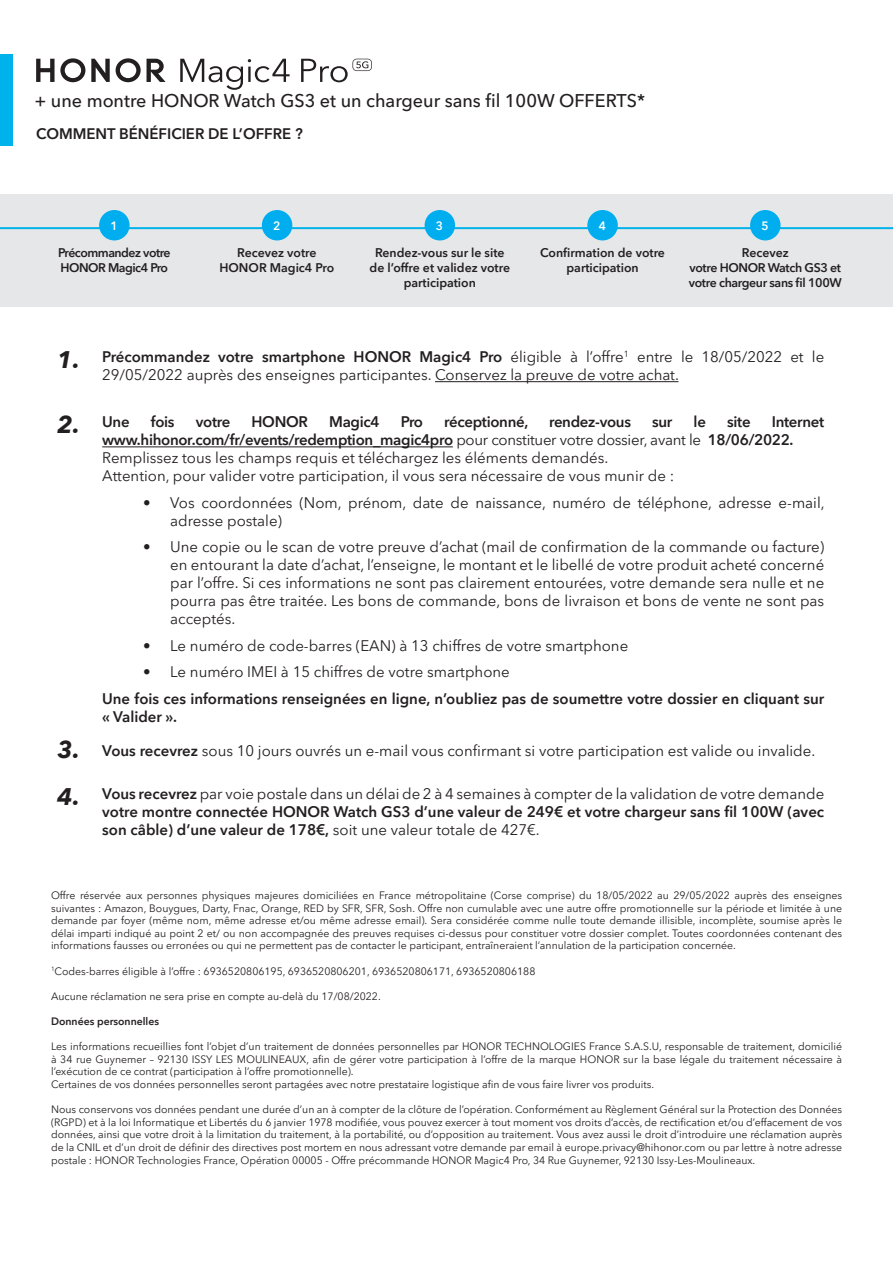
<style>
.page{position:relative;width:893px;height:1263px;background:#fff}
.page>*{position:absolute;margin:0;border:0;box-sizing:border-box;transform-origin:0 0}
.t1{font:italic 700 24px "Avenir Next";color:#231f20}
.t2{font:500 18px "Avenir Next W1 G";color:#231f20}
.t3{font:15px/18px "Avenir Next W1 G";color:#231f20}
.t4{font:600 15px/18px "Avenir Next W1 G";color:#231f20}
.t5{font:600 15px/18px "Avenir Next W1 G";letter-spacing:-.02em;color:#231f20}
.t6{font:600 12.3px/14.7px "Avenir Next W1 G";color:#231f20;text-align:center}
.t7{font:600 12.3px/14.7px "Avenir Next W1 G";letter-spacing:-.03em;color:#231f20}
.t8{font:600 12.3px "Avenir Next W1 G";letter-spacing:-.04em;color:#231f20}
.t9{font:600 11.85px "Avenir Next W1 G";color:#fff}
.t10{font:10.5px/12.6px "Avenir Next W1 G";color:#231f20;text-align:justify}
.t11{font:600 10.5px "Avenir Next W1 G";color:#231f20}
.s1{font-weight:600}
.s2{font-weight:400}
</style>
<div class="page">
<hr style="left:435px;top:381px;width:243px;height:1px;background:#231f20">
<hr style="left:102px;top:446px;width:351px;height:1px;background:#231f20">
<div style="left:0;top:194px;width:893px;height:112px;background:#e6e7e9"></div>
<hr style="left:0;top:227px;width:893px;height:2px;background:#00b2eb">
<div style="left:99px;top:210px;width:31px;height:30px;background:#00aeef;border-radius:50%"></div>
<div style="left:425px;top:210px;width:30px;height:30px;background:#00aeef;border-radius:50%"></div>
<div style="left:587px;top:210px;width:31px;height:30px;background:#00aeef;border-radius:50%"></div>
<div style="left:750px;top:210px;width:30px;height:30px;background:#00aeef;border-radius:50%"></div>
<div style="left:0;top:54px;width:13px;height:91px;background:#00b2eb"></div>
<svg style="left:180px;top:59px;width:110px;height:31px"></svg>
<svg style="left:91px;top:59px;width:19px;height:23px"></svg>
<svg style="left:116px;top:58px;width:25px;height:24px"></svg>
<svg style="left:147px;top:59px;width:19px;height:23px"></svg>
<svg style="left:36px;top:58px;width:49px;height:24px"></svg>
<svg style="left:301px;top:59px;width:71px;height:23px"></svg>
<div style="left:262px;top:210px;width:30px;height:30px;background:#00aeef;border-radius:50%"></div>
<p class="t2" style="left:34px;top:87px;width:612px">+ une montre HONOR Watch GS3 et un chargeur sans fil 100W OFFERTS*</p>
<p class="t4" style="left:36px;top:124px;width:268px">COMMENT BÉNÉFICIER DE L’OFFRE ?</p>
<p class="t9" style="left:110px;top:216px;width:9px">1</p>
<p class="t9" style="left:436px;top:216px;width:9px">3</p>
<p class="t9" style="left:599px;top:216px;width:9px">4</p>
<p class="t9" style="left:761px;top:216px;width:9px">5</p>
<p class="t9" style="left:273px;top:216px;width:9px">2</p>
<p class="t8" style="left:58px;top:243px;width:114px">Précommandez votre</p>
<p class="t8" style="left:61px;top:258px;width:109px">HONOR Magic4 Pro</p>
<p class="t6" style="left:237px;top:245px;width:81px">Recevez votre</p>
<p class="t6" style="left:219px;top:259px;width:116px">HONOR Magic4 Pro</p>
<p class="t6" style="left:370px;top:245px;width:142px">Rendez-vous sur le site de l’offre et validez votre participation</p>
<p class="t6" style="left:540px;top:245px;width:126px">Confirmation de votre participation</p>
<p class="t6" style="left:742px;top:245px;width:49px">Recevez</p>
<p class="t7" style="left:689px;top:259px;width:154px">votre HONOR Watch GS3 et votre chargeur sans fil 100W</p>
<p class="t1" style="left:57px;top:339px;width:24px">1.</p>
<p class="t3" style="left:102px;top:347px;width:723px"><span class="s1">Précommandez votre smartphone HONOR Magic4 Pro</span> éligible à l’offre<sup>1</sup> entre le 18/05/2022 et le<br>29/05/2022 auprès des enseignes participantes. Conservez la preuve de votre achat.</p>
<p class="t1" style="left:57px;top:404px;width:24px">2.</p>
<p class="t4" style="left:102px;top:412px;width:29px">Une</p>
<p class="t4" style="left:151px;top:412px;width:25px">fois</p>
<p class="t4" style="left:196px;top:412px;width:36px">votre</p>
<p class="t4" style="left:251px;top:412px;width:58px">HONOR</p>
<p class="t4" style="left:329px;top:412px;width:52px">Magic4</p>
<p class="t4" style="left:401px;top:412px;width:24px">Pro</p>
<p class="t5" style="left:444px;top:412px;width:86px">réceptionné,</p>
<p class="t5" style="left:549px;top:412px;width:83px">rendez-vous</p>
<p class="t4" style="left:652px;top:412px;width:22px">sur</p>
<p class="t4" style="left:694px;top:412px;width:14px">le</p>
<p class="t4" style="left:727px;top:412px;width:25px">site</p>
<p class="t5" style="left:102px;top:412px;width:723px;text-indent:670px">Internet www.hihonor.com/fr/events/redemption_magic4pro <span class="s2">pour constituer votre dossier, avant le</span> 18/06/2022.</p>
<p class="t3" style="left:102px;top:448px;width:508px">Remplissez tous les champs requis et téléchargez les éléments demandés.</p>
<p class="t3" style="left:102px;top:466px;width:574px">Attention, pour valider votre participation, il vous sera nécessaire de vous munir de :</p>
<p class="t3" style="left:170px;top:492px;width:656px;text-indent:-27px">• Vos coordonnées (Nom, prénom, date de naissance, numéro de téléphone, adresse e-mail, adresse postale)</p>
<p class="t3" style="left:170px;top:537px;width:655px;text-align:justify;text-indent:-27px">• Une copie ou le scan de votre preuve d’achat (mail de confirmation de la commande ou facture) en entourant la date d’achat, l’enseigne, le montant et le libellé de votre produit acheté concerné par l’offre. Si ces informations ne sont pas clairement entourées, votre demande sera nulle et ne pourra pas être traitée. Les bons de commande, bons de livraison et bons de vente ne sont pas acceptés.</p>
<p class="t3" style="left:143px;top:635px;width:486px">• Le numéro de code-barres (EAN) à 13 chiffres de votre smartphone</p>
<p class="t3" style="left:143px;top:662px;width:368px">• Le numéro IMEI à 15 chiffres de votre smartphone</p>
<p class="t4" style="left:102px;top:688px;width:723px">Une fois ces informations renseignées en ligne, n’oubliez pas de soumettre votre dossier en cliquant sur « Valider ».</p>
<p class="t1" style="left:57px;top:729px;width:24px">3.</p>
<p class="t3" style="left:102px;top:741px;width:715px"><span class="s1">Vous recevrez</span> sous 10 jours ouvrés un e-mail vous confirmant si votre participation est valide ou invalide.</p>
<p class="t1" style="left:57px;top:775px;width:24px">4.</p>
<p class="t4" style="left:102px;top:783px;width:723px;text-align:justify">Vous recevrez <span class="s2">par voie postale dans un délai de 2 à 4 semaines à compter de la validation de votre demande </span>votre montre connectée HONOR Watch GS3 d’une valeur de 249€ et votre chargeur sans fil 100W (avec son câble) d’une valeur de 178€, <span class="s2">soit une valeur totale de 427€.</span></p>
<p class="t10" style="left:51px;top:888px;width:793px">Offre réservée aux personnes physiques majeures domiciliées en France métropolitaine (Corse comprise) du 18/05/2022 au 29/05/2022 auprès des enseignes suivantes : Amazon, Bouygues, Darty, Fnac, Orange, RED by SFR, SFR, Sosh. Offre non cumulable avec une autre offre promotionnelle sur la période et limitée à une demande par foyer (même nom, même adresse et/ou même adresse email). Sera considérée comme nulle toute demande illisible, incomplète, soumise après le délai imparti indiqué au point 2 et/ ou non accompagnée des preuves requises ci-dessus pour constituer votre dossier complet. Toutes coordonnées contenant des informations fausses ou erronées ou qui ne permettent pas de contacter le participant, entraîneraient l‘annulation de la participation concernée.</p>
<p class="t10" style="left:51px;top:964px;width:486px"><sup>1</sup>Codes-barres éligible à l’offre : 6936520806195, 6936520806201, 6936520806171, 6936520806188</p>
<p class="t10" style="left:51px;top:989px;width:331px">Aucune réclamation ne sera prise en compte au-delà du 17/08/2022.</p>
<p class="t11" style="left:51px;top:1013px;width:110px">Données personnelles</p>
<p class="t10" style="left:51px;top:1039px;width:793px">Les informations recueillies font l’objet d’un traitement de données personnelles par HONOR TECHNOLOGIES France S.A.S.U, responsable de traitement, domicilié à 34 rue Guynemer – 92130 ISSY LES MOULINEAUX, afin de gérer votre participation à l’offre de la marque HONOR sur la base légale du traitement nécessaire à l’exécution de ce contrat (participation à l’offre promotionnelle).</p>
<p class="t10" style="left:51px;top:1077px;width:605px">Certaines de vos données personnelles seront partagées avec notre prestataire logistique afin de vous faire livrer vos produits.</p>
<p class="t10" style="left:51px;top:1102px;width:793px">Nous conservons vos données pendant une durée d’un an à compter de la clôture de l’opération. Conformément au Règlement Général sur la Protection des Données (RGPD) et à la loi Informatique et Libertés du 6 janvier 1978 modifiée, vous pouvez exercer à tout moment vos droits d’accès, de rectification et/ou d’effacement de vos données, ainsi que votre droit à la limitation du traitement, à la portabilité, ou d’opposition au traitement. Vous avez aussi le droit d’introduire une réclamation auprès de la CNIL et d’un droit de définir des directives post mortem en nous adressant votre demande par email à europe.privacy@hihonor.com ou par lettre à notre adresse postale : HONOR Technologies France, Opération 00005 - Offre précommande HONOR Magic4 Pro, 34 Rue Guynemer, 92130 Issy-Les-Moulineaux.</p>
</div>
